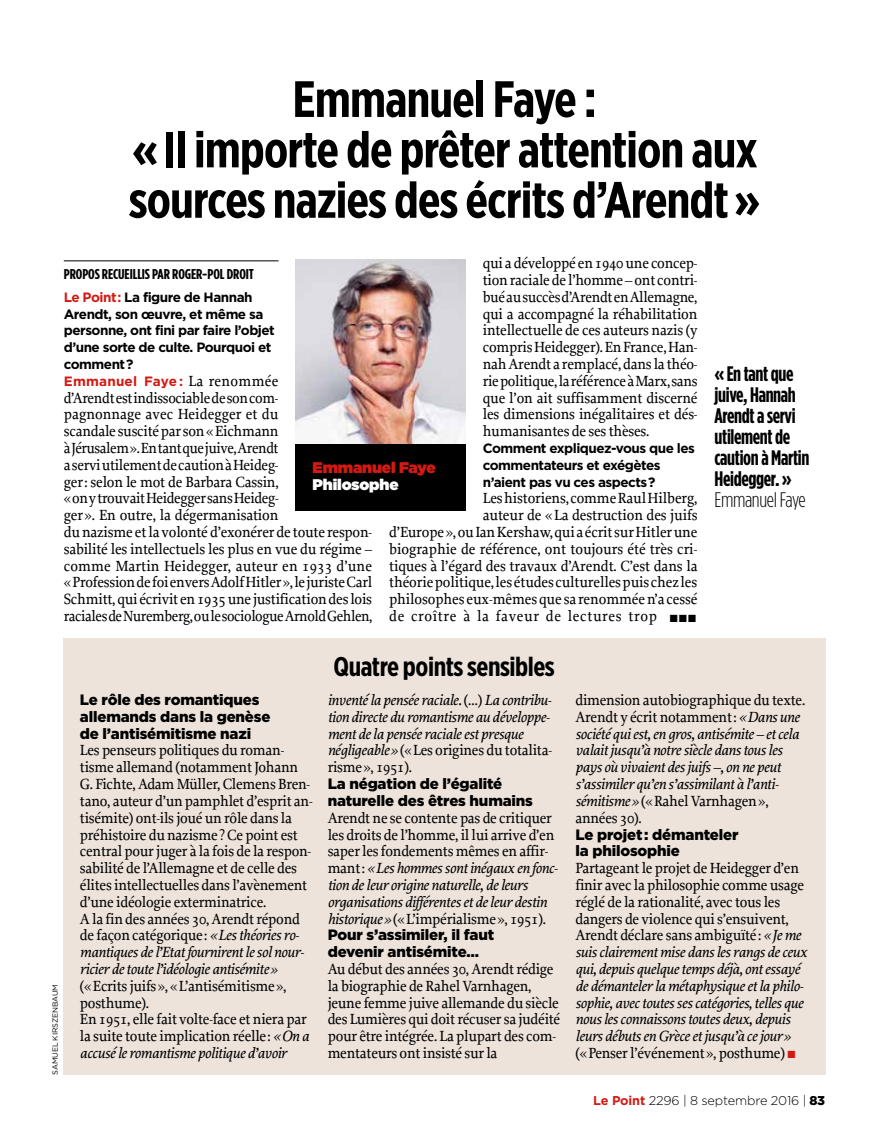
<style>
.page{position:relative;width:872px;height:1127px;background:#fff}
.page>*{position:absolute;margin:0;border:0;box-sizing:border-box;transform-origin:0 0}
.t1{font:700 51px/50.4px "Gotham X Narrow";letter-spacing:-.015em;color:#000;text-align:center}
.t2{font:700 27px "Gotham X Narrow";letter-spacing:-.015em;color:#000}
.t3{font:700 21px/21px "Gotham Condensed";letter-spacing:-.015em;color:#000}
.t4{font:300 21px "Gotham Condensed";letter-spacing:-.015em;color:#000}
.t5{font:15.45px/16.8px "Proforma";letter-spacing:-.02em;color:#000;scale:.95 1}
.t6{font:italic 15.45px/16.8px "Proforma";letter-spacing:-.02em;color:#000;scale:.95 1}
.t7{font:15.45px/16.8px "Proforma";letter-spacing:-.02em;color:#000;scale:.94 1}
.t8{font:15.45px "Proforma";letter-spacing:.045em;color:#000;scale:.95 1}
.t9{font:900 15.45px "Gotham";letter-spacing:-.01em;color:#d21a13}
.t10{font:900 15.45px "Gotham";letter-spacing:-.01em;color:#fff}
.t11{font:900 15px/16.8px "Gotham";letter-spacing:-.01em;color:#000}
.t12{font:700 14.25px "Gotham Condensed";letter-spacing:-.005em;color:#000;scale:1.1 1}
.t13{font:700 13.5px/16.8px "Gotham";letter-spacing:-.035em;color:#000}
.t14{font:300 12.75px "Gotham";letter-spacing:-.01em;color:#000}
.t15{font:10.5px "Puce Chiffre";color:#000}
.t16{font:7.5px "Gotham";letter-spacing:-.01em;color:#000}
.s1{color:#d21a13}
.s2{font-family:"Proforma";font-weight:400;font-size:15.45px}
.s3{font-style:italic}
.s4{font-style:normal}
.s5{font-family:"Puce Chiffre";font-style:normal;font-size:10.5px;color:#d21a13}
.s6{font-weight:700;color:#d21a13}
.s7{font-weight:900}
</style>
<div class="page">
<hr style="left:64px;top:261px;width:215px;height:1px;background:#000">
<div style="left:63px;top:638px;width:762px;height:437px;background:#ede3db"></div>
<img style="left:296px;top:259px;width:170px;height:185px">
<div style="left:296px;top:444px;width:170px;height:67px;background:#000"></div>
<h1 class="t1" style="left:129px;top:73px;width:633px">Emmanuel Faye :<br>« Il importe de prêter attention aux sources nazies des écrits d’Arendt »</h1>
<p class="t5" style="left:483px;top:255px;width:228px;text-align:justify">qui a développé en 1940 une concep&shy;tion raciale de l’homme – ont contri&shy;bué au succès d’Arendt en Allemagne, qui a accompagné la réhabilitation intellectuelle de ces auteurs nazis (y compris Heidegger). En France, Han&shy;nah Arendt a remplacé, dans la théo&shy;rie politique, la référence à Marx, sans que l’on ait suffisamment discerné les dimensions inégalitaires et dés&shy;humanisantes de ses thèses.</p>
<p class="t13" style="left:483px;top:440px;width:214px">Comment expliquez-vous que les commentateurs et exégètes n’aient pas vu ces aspects ?</p>
<p class="t5" style="left:483px;top:490px;width:227px">Les historiens, comme Raul Hilberg,</p>
<p class="t5" style="left:483px;top:507px;width:228px">auteur de «La destruction des juifs</p>
<p class="t5" style="left:389px;top:523px;width:326px">d’Europe», ou Ian Kershaw, qui a écrit sur Hitler une</p>
<p class="t5" style="left:389px;top:540px;width:326px">biographie de référence, ont toujours été très cri-</p>
<p class="t5" style="left:389px;top:557px;width:326px">tiques à l’égard des travaux d’Arendt. C’est dans la</p>
<p class="t5" style="left:389px;top:574px;width:326px">théorie politique, les études culturelles puis chez les</p>
<p class="t5" style="left:389px;top:591px;width:326px">philosophes eux-mêmes que sa renommée n’a cessé</p>
<p class="t8" style="left:389px;top:606px;width:283px">de croître à la faveur de lectures trop</p>
<p class="t12" style="left:64px;top:266px;width:174px">Propos recueillis par Roger-Pol Droit</p>
<p class="t13" style="left:64px;top:288px;width:216px"><span class="s1">Le Point :</span> La figure de Hannah<br>Arendt, son œuvre, et même sa personne, ont fini par faire l’objet d’une sorte de culte. Pourquoi et comment ?<br><span class="s1">Emmanuel Faye :</span> <span class="s2">La renommée</span></p>
<p class="t7" style="left:64px;top:389px;width:330px">d’Arendt est indissociable de son com-<br>pagnonnage avec Heidegger et du<br>scandale suscité par son «Eichmann<br>à Jérusalem». En tant que juive, Arendt<br>a servi utilement de caution à Heideg-<br>ger: selon le mot de Barbara Cassin,<br>«on y trouvait Heidegger sans Heideg-<br>ger». En outre, la dégermanisation<br>du nazisme et la volonté d’exonérer de toute respon&shy;sabilité les intellectuels les plus en vue du régime – comme Martin Heidegger, auteur en 1933 d’une «Profession de foi envers Adolf Hitler», le juriste Carl Schmitt, qui écrivit en 1935 une justification des lois raciales de Nuremberg, ou le sociologue Arnold Gehlen,</p>
<h3 class="t3" style="left:714px;top:363px;width:96px">« En tant que juive, Hannah<br>Arendt a servi utilement de caution à Martin<br>Heidegger. »</h3>
<h3 class="t4" style="left:714px;top:488px;width:93px">Emmanuel Faye</h3>
<p class="t9" style="left:313px;top:457px;width:125px">Emmanuel Faye</p>
<p class="t10" style="left:313px;top:474px;width:87px">Philosophe</p>
<p class="t15" style="left:668px;top:611px;width:30px">…</p>
<p class="t16" style="left:50px;top:1075px;width:92px;rotate:-90deg">samuel kirszenbaum</p>
<p class="t11" style="left:80px;top:691px;width:192px">Le rôle des romantiques allemands dans la genèse de l’antisémitisme nazi</p>
<p class="t5" style="left:80px;top:742px;width:246px">Les penseurs politiques du roman&shy;tisme allemand (notamment Johann G. Fichte, Adam Müller, Clemens Bren&shy;tano, auteur d’un pamphlet d’esprit an&shy;tisémite) ont-ils joué un rôle dans la préhistoire du nazisme? Ce point est central pour juger à la fois de la respon&shy;sabilité de l’Allemagne et de celle des élites intellectuelles dans l’avènement d’une idéologie exterminatrice.<br>A la fin des années 30, Arendt répond de façon catégorique: <span class="s3">«Les théories ro&shy;mantiques de l’Etat fournirent le sol nour&shy;ricier de toute l’idéologie antisémite»</span></p>
<p class="t5" style="left:80px;top:977px;width:243px">(«Ecrits juifs», «L’antisémitisme», posthume).<br>En 1951, elle fait volte-face et niera par la suite toute implication réelle: <span class="s3">«On a accusé le romantisme politique d’avoir</span></p>
<h2 class="t2" style="left:333px;top:650px;width:223px">Quatre points sensibles</h2>
<p class="t6" style="left:328px;top:691px;width:238px">inventé la pensée raciale. <span class="s4">(…)</span> La contribu&shy;tion directe du romantisme au développe&shy;ment de la pensée raciale est presque négligeable» <span class="s4">(«Les origines du totalita&shy;risme», 1951).</span></p>
<p class="t11" style="left:328px;top:775px;width:207px">La négation de l’égalité naturelle des êtres humains</p>
<p class="t5" style="left:328px;top:809px;width:244px">Arendt ne se contente pas de critiquer les droits de l’homme, il lui arrive d’en saper les fondements mêmes en affir&shy;mant: <span class="s3">«Les hommes sont inégaux en fonc&shy;tion de leur origine naturelle, de leurs organisations différentes et de leur destin historique»</span> («L’impérialisme», 1951).</p>
<p class="t11" style="left:328px;top:926px;width:168px">Pour s’assimiler, il faut devenir antisémite…</p>
<p class="t5" style="left:328px;top:960px;width:246px">Au début des années 30, Arendt rédige la biographie de Rahel Varnhagen, jeune femme juive allemande du siècle des Lumières qui doit récuser sa judéité pour être intégrée. La plupart des com&shy;mentateurs ont insisté sur la</p>
<p class="t6" style="left:575px;top:691px;width:243px"><span class="s4">dimension autobiographique du texte.<br>Arendt y écrit notamment:</span> «Dans une société qui est, en gros, antisémite – et cela valait jusqu’à notre siècle dans tous les pays où vivaient des juifs –, on ne peut s’assimiler qu’en s’assimilant à l’anti&shy;sémitisme» <span class="s4">(«Rahel Varnhagen», années 30).</span></p>
<p class="t11" style="left:575px;top:825px;width:164px">Le projet : démanteler la philosophie</p>
<p class="t6" style="left:575px;top:859px;width:245px"><span class="s4">Partageant le projet de Heidegger d’en finir avec la philosophie comme usage réglé de la rationalité, avec tous les dangers de violence qui s’ensuivent, Arendt déclare sans ambiguïté:</span> «Je me suis clairement mise dans les rangs de ceux qui, depuis quelque temps déjà, ont essayé de démanteler la métaphysique et la philo&shy;sophie, avec toutes ses catégories, telles que nous les connaissons toutes deux, depuis leurs débuts en Grèce et jusqu’à ce jour» <span class="s4">(«Penser l’événement», posthume)</span> <span class="s5">§</span></p>
<p class="t14" style="left:593px;top:1092px;width:233px"><span class="s6">Le Point</span> 2296 | 8 septembre 2016 | <span class="s7">83</span></p>
</div>
